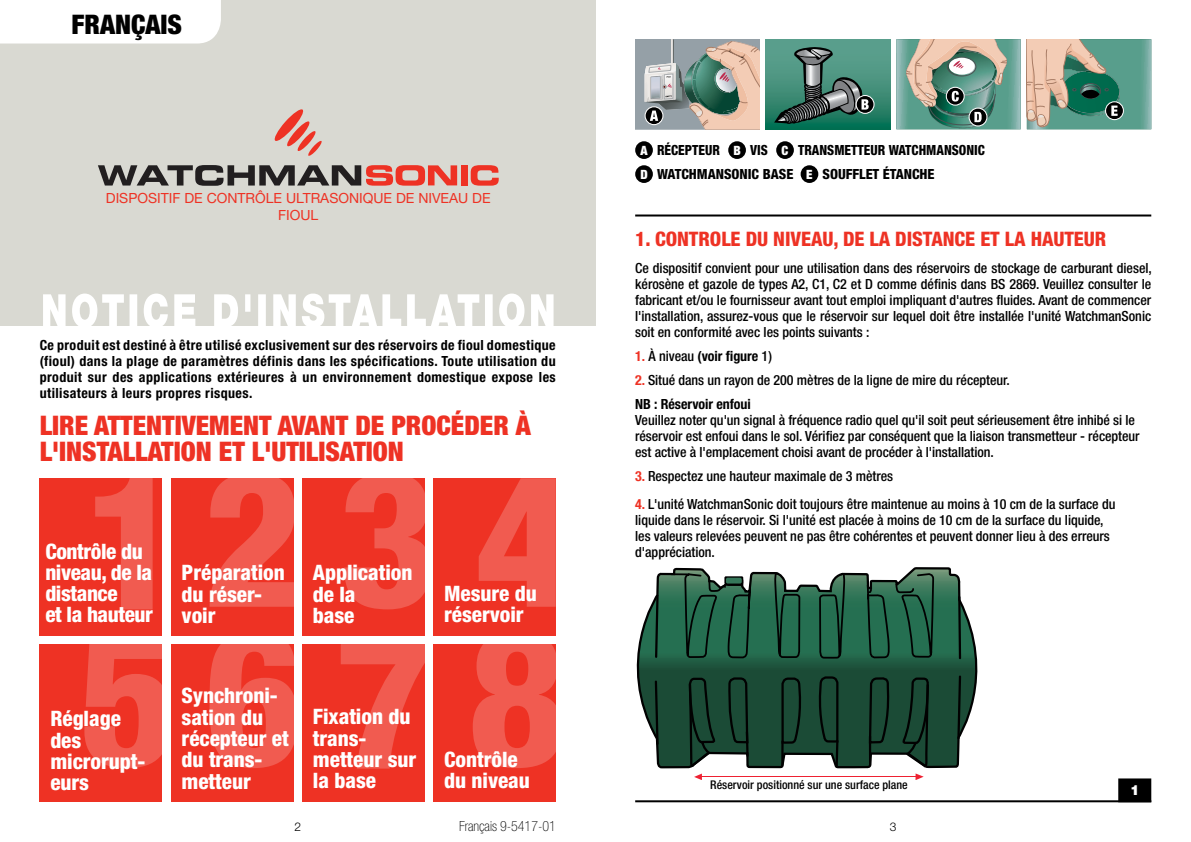
<style>
.page{position:relative;width:1191px;height:842px;background:#fff}
.page>*{position:absolute;margin:0;border:0;box-sizing:border-box;transform-origin:0 0}
.t1{font:900 condensed 27px/26px "Helvetica Neue";color:#ee3224}
.t2{font:900 condensed 27px "Helvetica Neue";color:#000}
.t3{font:800 condensed 21.2px/21.2px "Helvetica Neue";letter-spacing:-.005em;color:#fff}
.t4{font:800 condensed 20px "Helvetica Neue";letter-spacing:-.005em;color:#ee3224}
.t5{font:500 condensed 14px/16px "Helvetica Neue";letter-spacing:-.005em;color:#000}
.t6{font:700 condensed 14px/16px "Helvetica Neue";letter-spacing:.03em;color:#000;text-align:justify}
.t7{font:800 condensed 14px/24px "Helvetica Neue";color:#000;scale:.94 1}
.t8{font:14px/16.8px "Helvetica Neue";color:#ee3224;text-align:center}
.t9{font:700 condensed 14px "Helvetica Neue";letter-spacing:-.005em;color:#000}
.t10{font:100 condensed 14px "Helvetica Neue";letter-spacing:-.005em;color:#000}
.t11{font:900 14px "Helvetica Neue";color:#fff}
.t12{font:500 condensed 12px "Helvetica Neue";color:#000}
.t13{font:300 12px "Helvetica Neue";color:#000}
.s1{font-weight:900;font-size:12.8px;color:#fff}
.s2{color:#ee3224}
.s3{font-weight:500}
.s4{font-weight:700;color:#ee3224}
.s5{font-weight:700}
</style>
<div class="page">
<div style="left:0;top:0;width:595px;height:326px;background:#d9d9d2"></div>
<svg style="left:274px;top:109px;width:48px;height:47px"></svg>
<svg style="left:98px;top:165px;width:359px;height:21px"></svg>
<div style="left:461px;top:165px;width:6px;height:20px;background:#ee3224"></div>
<svg style="left:471px;top:165px;width:28px;height:21px"></svg>
<div style="left:40px;top:478px;width:122px;height:158px;background:#ee3224"></div>
<svg style="left:95px;top:478px;width:58px;height:131px"></svg>
<div style="left:171px;top:478px;width:122px;height:158px;background:#ee3224"></div>
<svg style="left:210px;top:478px;width:83px;height:129px"></svg>
<div style="left:302px;top:478px;width:122px;height:158px;background:#ee3224"></div>
<svg style="left:344px;top:478px;width:80px;height:131px"></svg>
<div style="left:433px;top:478px;width:123px;height:158px;background:#ee3224"></div>
<svg style="left:479px;top:478px;width:77px;height:129px"></svg>
<div style="left:40px;top:644px;width:122px;height:158px;background:#ee3224"></div>
<svg style="left:84px;top:644px;width:78px;height:124px"></svg>
<div style="left:171px;top:644px;width:122px;height:158px;background:#ee3224"></div>
<svg style="left:209px;top:644px;width:84px;height:124px"></svg>
<div style="left:302px;top:644px;width:122px;height:158px;background:#ee3224"></div>
<svg style="left:341px;top:644px;width:83px;height:125px"></svg>
<div style="left:433px;top:644px;width:123px;height:158px;background:#ee3224"></div>
<svg style="left:473px;top:644px;width:83px;height:124px"></svg>
<svg style="left:43px;top:294px;width:510px;height:32px"></svg>
<svg style="left:637px;top:567px;width:340px;height:202px"></svg>
<svg style="left:653px;top:679px;width:7px;height:67px"></svg>
<svg style="left:654px;top:593px;width:6px;height:66px"></svg>
<svg style="left:687px;top:567px;width:275px;height:202px;background:#33604c"></svg>
<svg style="left:687px;top:682px;width:243px;height:98px"></svg>
<hr style="left:698px;top:776px;width:221px;height:1px;background:#ee2132">
<svg style="left:669px;top:571px;width:266px;height:91px;background:#346c54"></svg>
<svg style="left:724px;top:576px;width:19px;height:8px"></svg>
<div style="left:726px;top:578px;width:15px;height:5px;background:#35775a;border-radius:2px"></div>
<svg style="left:896px;top:39px;width:124px;height:90px;background:#84a191"></svg>
<svg style="left:1026px;top:39px;width:125px;height:90px;background:#7c9d8a"></svg>
<svg style="left:635px;top:39px;width:124px;height:90px;background:#a0a39c"></svg>
<svg style="left:765px;top:39px;width:125px;height:90px;background:#3d8e78"></svg>
<svg style="left:856px;top:96px;width:18px;height:17px"></svg>
<div style="left:855px;top:95px;width:19px;height:19px;border:1px solid #fff;border-radius:50%"></div>
<svg style="left:774px;top:47px;width:94px;height:77px;background:#4e796e"></svg>
<div style="left:635px;top:141px;width:18px;height:18px;background:#000;border-radius:50%"></div>
<div style="left:728px;top:141px;width:18px;height:18px;background:#000;border-radius:50%"></div>
<div style="left:776px;top:141px;width:18px;height:18px;background:#000;border-radius:50%"></div>
<div style="left:635px;top:165px;width:18px;height:18px;background:#000;border-radius:50%"></div>
<div style="left:800px;top:165px;width:18px;height:18px;background:#000;border-radius:50%"></div>
<hr style="left:635px;top:214px;width:516px;height:2px;background:#000">
<hr style="left:635px;top:800px;width:516px;height:2px;background:#000">
<svg style="left:1116px;top:778px;width:36px;height:25px"></svg>
<div style="left:0;top:0;width:221px;height:44px;background:#fff"></div>
<h1 class="t2" style="left:72px;top:8px;width:112px">FRANÇAIS</h1>
<p class="t8" style="left:106px;top:189px;width:386px">DISPOSITIF DE CONTRÔLE ULTRASONIQUE DE NIVEAU DE<br>FIOUL</p>
<p class="t6" style="left:40px;top:337px;width:517px">Ce produit est destiné à être utilisé exclusivement sur des réservoirs de fioul domestique (fioul) dans la plage de paramètres définis dans les spécifications. Toute utilisation du produit sur des applications extérieures à un environnement domestique expose les utilisateurs à leurs propres risques.</p>
<h1 class="t1" style="left:40px;top:412px;width:493px">LIRE ATTENTIVEMENT AVANT DE PROCÉDER À<br>L'INSTALLATION ET L'UTILISATION</h1>
<h2 class="t3" style="left:45px;top:540px;width:109px">Contrôle du niveau, de la distance<br>et la hauteur</h2>
<h2 class="t3" style="left:182px;top:562px;width:105px">Préparation du réser&shy;voir</h2>
<h2 class="t3" style="left:313px;top:562px;width:101px">Application de la<br>base</h2>
<h2 class="t3" style="left:444px;top:582px;width:94px">Mesure du réservoir</h2>
<p class="t7" style="left:640px;top:138px;width:368px"><span class="s1">A</span> RÉCEPTEUR <span class="s1">B</span> VIS <span class="s1">C</span> TRANSMETTEUR WATCHMANSONIC<br><span class="s1">D</span> WATCHMANSONIC BASE <span class="s1">E</span> SOUFFLET ÉTANCHE</p>
<h3 class="t4" style="left:635px;top:226px;width:473px">1. CONTROLE DU NIVEAU, DE LA DISTANCE ET LA HAUTEUR</h3>
<p class="t5" style="left:635px;top:260px;width:518px;text-align:justify">Ce dispositif convient pour une utilisation dans des réservoirs de stockage de carburant diesel, kérosène et gazole de types A2, C1, C2 et D comme définis dans BS 2869. Veuillez consulter le fabricant et/ou le fournisseur avant tout emploi impliquant d'autres fluides. Avant de commencer l'installation, assurez-vous que le réservoir sur lequel doit être installée l'unité WatchmanSonic soit en conformité avec les points suivants :</p>
<p class="t9" style="left:635px;top:348px;width:138px"><span class="s2">1.</span> <span class="s3">À niveau</span> (voir figure <span class="s3">1)</span></p>
<p class="t5" style="left:635px;top:368px;width:376px;line-height:24px"><span class="s4">2.</span> Situé dans un rayon de 200 mètres de la ligne de mire du récepteur.<br><span class="s5">NB : Réservoir enfoui</span></p>
<p class="t5" style="left:635px;top:412px;width:506px">Veuillez noter qu'un signal à fréquence radio quel qu'il soit peut sérieusement être inhibé si le réservoir est enfoui dans le sol. Vérifiez par conséquent que la liaison transmetteur - récepteur est active à l'emplacement choisi avant de procéder à l'installation.</p>
<p class="t5" style="left:635px;top:468px;width:259px"><span class="s4">3.</span> Respectez une hauteur maximale de 3 mètres</p>
<p class="t5" style="left:635px;top:496px;width:482px"><span class="s4">4.</span> L'unité WatchmanSonic doit toujours être maintenue au moins à 10 cm de la surface du liquide dans le réservoir. Si l'unité est placée à moins de 10 cm de la surface du liquide, les valeurs relevées peuvent ne pas être cohérentes et peuvent donner lieu à des erreurs d'appréciation.</p>
<h2 class="t3" style="left:50px;top:708px;width:96px">Réglage des microrupt&shy;eurs</h2>
<h2 class="t3" style="left:182px;top:685px;width:109px">Synchroni&shy;sation du récepteur et du trans&shy;metteur</h2>
<h2 class="t3" style="left:313px;top:706px;width:105px">Fixation du trans&shy;metteur sur la base</h2>
<h2 class="t3" style="left:444px;top:748px;width:87px">Contrôle du niveau</h2>
<p class="t10" style="left:459px;top:818px;width:98px">Français 9-5417-01</p>
<p class="t12" style="left:710px;top:778px;width:199px">Réservoir positionné sur une surface plane</p>
<p class="t13" style="left:294px;top:819px;width:8px">2</p>
<p class="t13" style="left:890px;top:819px;width:8px">3</p>
<p class="t11" style="left:1130px;top:782px;width:11px">1</p>
</div>
